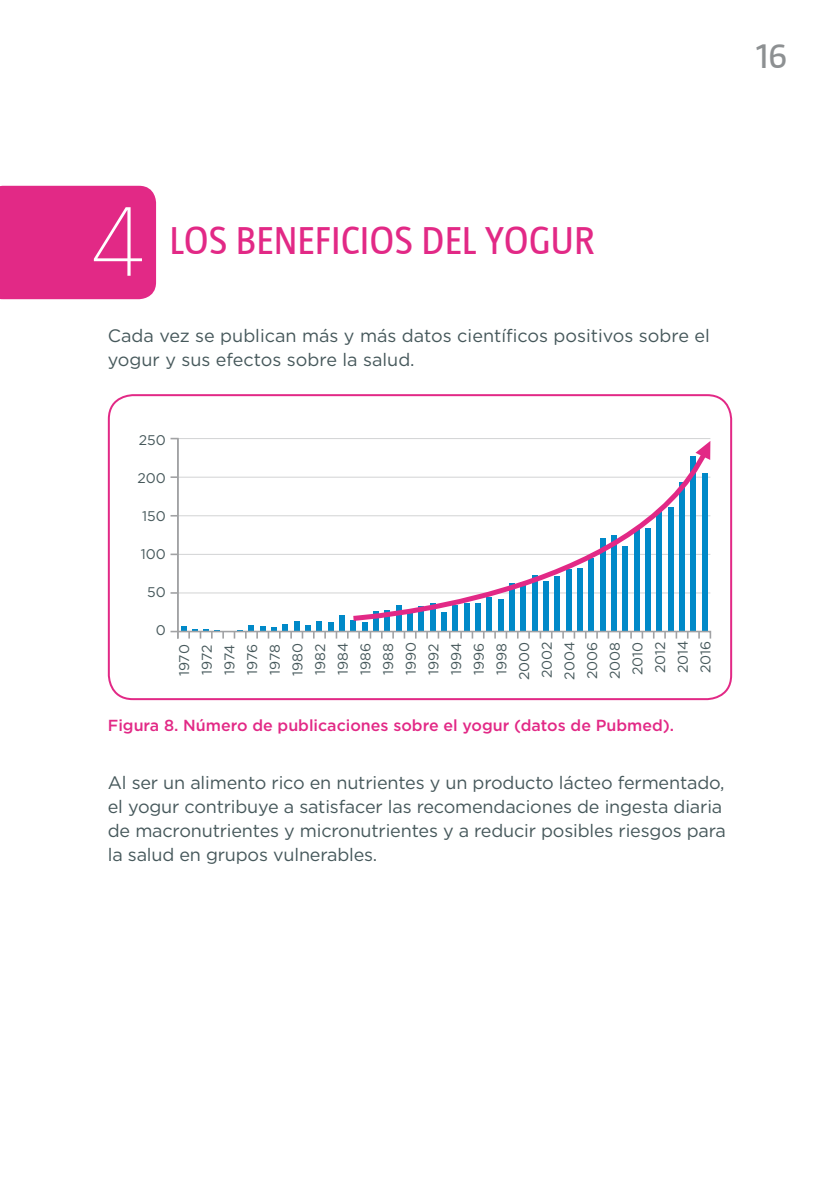
<style>
.page{position:relative;width:840px;height:1191px;background:#fff}
.page>*{position:absolute;margin:0;border:0;box-sizing:border-box;transform-origin:0 0}
.t1{font:200 105.4px "Taz";color:#fff}
.t2{font:40px "Taz";color:#e22986}
.t3{font:36px "Taz";color:#8d9092}
.t4{font:18px/24px "Gotham";letter-spacing:-.01em;color:#46585b}
.t5{font:500 16px "Gotham";color:#e22986}
.t6{font:14px/22.6px "Gotham";color:#46585b}
</style>
<div class="page">
<div style="left:108px;top:394px;width:623px;height:306px;border:2px solid #e22986;border-radius:24px"></div>
<div style="left:0;top:186px;width:156px;height:113px;background:#e22986"></div>
<svg style="left:170px;top:437px;width:541px;height:202px"></svg>
<h3 class="t3" style="left:755px;top:37px;width:33px">16</h3>
<h1 class="t1" style="left:91px;top:182px;width:55px">4</h1>
<h2 class="t2" style="left:169px;top:220px;width:427px">LOS BENEFICIOS DEL YOGUR</h2>
<p class="t4" style="left:108px;top:323px;width:603px">Cada vez se publican más y más datos científicos positivos sobre el yogur y sus efectos sobre la salud.</p>
<p class="t6" style="left:139px;top:428px;width:28px">250</p>
<p class="t6" style="left:137px;top:466px;width:30px">200</p>
<p class="t6" style="left:142px;top:504px;width:25px">150</p>
<p class="t6" style="left:141px;top:542px;width:27px">100</p>
<p class="t6" style="left:147px;top:580px;width:20px">50</p>
<p class="t6" style="left:156px;top:618px;width:12px">0</p>
<p class="t6" style="left:444px;top:675px;width:34px;rotate:-90deg">1994</p>
<p class="t6" style="left:512px;top:680px;width:41px;text-align:center;rotate:-90deg">2000<br>2002<br>2004<br>2006<br>2008<br>2010<br>2012<br>2014<br>2016</p>
<p class="t6" style="left:172px;top:676px;width:36px;rotate:-90deg">1970<br>1972<br>1974<br>1976<br>1978<br>1980<br>1982<br>1984<br>1986<br>1988<br>1990<br>1992</p>
<p class="t6" style="left:467px;top:675px;width:34px;rotate:-90deg">1996<br>1998</p>
<p class="t5" style="left:108px;top:714px;width:567px">Figura 8. Número de publicaciones sobre el yogur (datos de Pubmed).</p>
<p class="t4" style="left:108px;top:769px;width:619px">Al ser un alimento rico en nutrientes y un producto lácteo fermentado, el yogur contribuye a satisfacer las recomendaciones de ingesta diaria de macronutrientes y micronutrientes y a reducir posibles riesgos para la salud en grupos vulnerables.</p>
</div>
